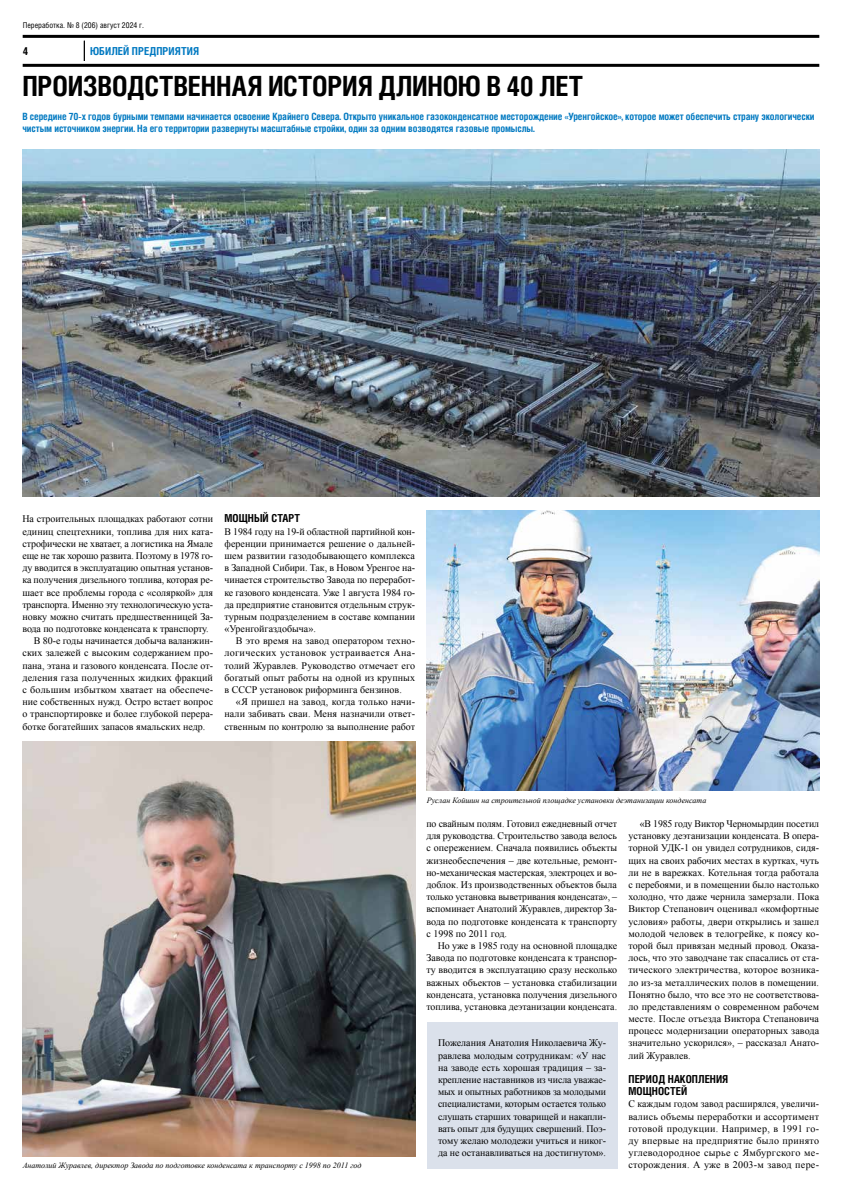
<style>
.page{position:relative;width:842px;height:1191px;background:#fff}
.page>*{position:absolute;margin:0;border:0;box-sizing:border-box;transform-origin:0 0}
.t1{font:700 condensed 27.9px "Helios C Cn";letter-spacing:-.01em;color:#000}
.t2{font:700 11px/12.2px "Helios Cond";letter-spacing:.005em;color:#000}
.t3{font:700 condensed 11px "Helios";letter-spacing:.005em;color:#0079c1}
.t4{font:700 condensed 11px "Helios";color:#000}
.t5{font:10px/12.2px "Times New Roman";color:#000;text-align:justify}
.t6{font:700 condensed 10px/12.2px "Helios C Cn";letter-spacing:-.01em;color:#0079c1}
.t7{font:10px "Times New Roman";letter-spacing:-.02em;color:#000}
.t8{font:10px "Times New Roman";letter-spacing:.03em;color:#000}
.t9{font:italic 8px "Times New Roman";color:#000}
.t10{font:condensed 8px "Helios";color:#000}
</style>
<div class="page">
<hr style="left:23px;top:35px;width:796px;height:3px;background:#000">
<hr style="left:23px;top:64px;width:796px;height:3px;background:#000">
<svg style="left:84px;top:41px;width:1px;height:20px"></svg>
<img style="left:23px;top:741px;width:392px;height:415px">
<img style="left:427px;top:510px;width:392px;height:280px">
<img style="left:23px;top:149px;width:796px;height:347px">
<div style="left:427px;top:1022px;width:190px;height:146px;background:#dbe1eb"></div>
<p class="t10" style="left:23px;top:21px;width:123px">Переработка. № 8 (206) август 2024 г.</p>
<p class="t4" style="left:23px;top:44px;width:7px">4</p>
<p class="t3" style="left:90px;top:44px;width:111px">ЮБИЛЕЙ ПРЕДПРИЯТИЯ</p>
<h1 class="t1" style="left:22px;top:69px;width:562px">ПРОИЗВОДСТВЕННАЯ ИСТОРИЯ ДЛИНОЮ В 40 ЛЕТ</h1>
<p class="t6" style="left:22px;top:110px;width:794px">В середине 70-х годов бурными темпами начинается освоение Крайнего Севера. Открыто уникальное газоконденсатное месторождение «Уренгойское», которое может обеспечить страну экологически чистым источником энергии. На его территории развернуты масштабные стройки, один за одним возводятся газовые промыслы.</p>
<p class="t5" style="left:22px;top:513px;width:192px">На строительных площадках работают сотни</p>
<p class="t5" style="left:22px;top:525px;width:192px">единиц спецтехники, топлива для них ката-</p>
<p class="t5" style="left:22px;top:537px;width:192px">строфически не хватает, а логистика на Ямале</p>
<p class="t5" style="left:22px;top:549px;width:192px">еще не так хорошо развита. Поэтому в 1978 го-</p>
<p class="t5" style="left:22px;top:561px;width:192px">ду вводится в эксплуатацию опытная установ-</p>
<p class="t5" style="left:22px;top:573px;width:192px">ка получения дизельного топлива, которая ре-</p>
<p class="t5" style="left:22px;top:586px;width:192px">шает все проблемы города с «соляркой» для</p>
<p class="t7" style="left:22px;top:597px;width:192px">транспорта. Именно эту технологическую уста-</p>
<p class="t5" style="left:22px;top:610px;width:192px">новку можно считать предшественницей За-</p>
<p class="t5" style="left:22px;top:622px;width:188px">вода по подготовке конденсата к транспорту.</p>
<p class="t5" style="left:34px;top:634px;width:181px">В 80-е годы начинается добыча валанжин-</p>
<p class="t5" style="left:22px;top:647px;width:192px">ских залежей с высоким содержанием про-</p>
<p class="t5" style="left:22px;top:659px;width:192px">пана, этана и газового конденсата. После от-</p>
<p class="t5" style="left:22px;top:671px;width:192px">деления газа полученных жидких фракций</p>
<p class="t5" style="left:22px;top:683px;width:192px">с большим избытком хватает на обеспече-</p>
<p class="t5" style="left:22px;top:695px;width:192px">ние собственных нужд. Остро встает вопрос</p>
<p class="t5" style="left:22px;top:708px;width:192px">о транспортировке и более глубокой перера-</p>
<p class="t5" style="left:22px;top:720px;width:184px">ботке богатейших запасов ямальских недр.</p>
<p class="t2" style="left:224px;top:512px;width:77px">МОЩНЫЙ СТАРТ</p>
<p class="t5" style="left:224px;top:525px;width:192px">В 1984 году на 19-й областной партийной кон&shy;ференции принимается решение о дальней&shy;шем развитии газодобывающего комплекса в Западной Сибири. Так, в Новом Уренгое на&shy;чинается строительство Завода по переработ&shy;ке газового конденсата. Уже 1 августа 1984 го&shy;да предприятие становится отдельным струк&shy;турным подразделением в составе компании «Уренгойгаздобыча».</p>
<p class="t5" style="left:224px;top:634px;width:192px;text-indent:11px">В это время на завод оператором техно&shy;логических установок устраивается Ана&shy;толий Журавлев. Руководство отмечает его богатый опыт работы на одной из крупных в СССР установок риформинга бензинов.</p>
<p class="t5" style="left:224px;top:695px;width:192px;text-indent:11px">«Я пришел на завод, когда только начи&shy;нали забивать сваи. Меня назначили ответ&shy;ственным по контролю за выполнение работ</p>
<p class="t9" style="left:427px;top:794px;width:281px">Руслан Койшин на строительной площадке установки деэтанизации конденсата</p>
<p class="t5" style="left:426px;top:817px;width:192px">по свайным полям. Готовил ежедневный отчет для руководства. Строительство завода велось с опережением. Сначала появились объекты жизнеобеспечения – две котельные, ремонт&shy;но-механическая мастерская, электроцех и во&shy;доблок. Из производственных объектов была только установка выветривания конденсата», – вспоминает Анатолий Журавлев, директор За&shy;вода по подготовке конденсата к транспорту с 1998 по 2011 год.</p>
<p class="t5" style="left:426px;top:939px;width:192px;text-indent:11px">Но уже в 1985 году на основной площадке Завода по подготовке конденсата к транспор&shy;ту вводится в эксплуатацию сразу несколько важных объектов – установка стабилизации конденсата, установка получения дизельного топлива, установка деэтанизации конденсата.</p>
<p class="t5" style="left:438px;top:1036px;width:169px">Пожелания Анатолия Николаевича Жу&shy;равлева молодым сотрудникам: «У нас на заводе есть хорошая традиция – за&shy;крепление наставников из числа уважае&shy;мых и опытных работников за молодыми специалистами, которым остается только слушать старших товарищей и накапли&shy;вать опыт для будущих свершений. Поэ&shy;тому желаю молодежи учиться и никог&shy;да не останавливаться на достигнутом».</p>
<p class="t5" style="left:628px;top:817px;width:192px;text-indent:11px">«В 1985 году Виктор Черномырдин посетил установку деэтанизации конденсата. В опера&shy;торной УДК-1 он увидел сотрудников, сидя&shy;щих на своих рабочих местах в куртках, чуть ли не в варежках. Котельная тогда работала с перебоями, и в помещении было настолько холодно, что даже чернила замерзали. Пока Виктор Степанович оценивал «комфортные условия» работы, двери открылись и зашел молодой человек в телогрейке, к поясу ко&shy;торой был привязан медный провод. Оказа&shy;лось, что это заводчане так спасались от ста&shy;тического электричества, которое возника&shy;ло из-за металлических полов в помещении.<br>Понятно было, что все это не соответствова&shy;ло представлениям о современном рабочем месте. После отъезда Виктора Степановича процесс модернизации операторных завода значительно ускорился», – рассказал Анато&shy;лий Журавлев.</p>
<p class="t2" style="left:628px;top:1072px;width:101px">ПЕРИОД НАКОПЛЕНИЯ<br>МОЩНОСТЕЙ</p>
<p class="t5" style="left:628px;top:1097px;width:192px">С каждым годом завод расширялся, увеличи&shy;вались объемы переработки и ассортимент готовой продукции. Например, в 1991 го&shy;ду впервые на предприятие было принято углеводородное сырье с Ямбургского ме-</p>
<p class="t9" style="left:23px;top:1160px;width:340px">Анатолий Журавлев, директор Завода по подготовке конденсата к транспорту с 1998 по 2011 год</p>
<p class="t8" style="left:628px;top:1158px;width:192px">сторождения. А уже в 2003-м завод пере-</p>
</div>
